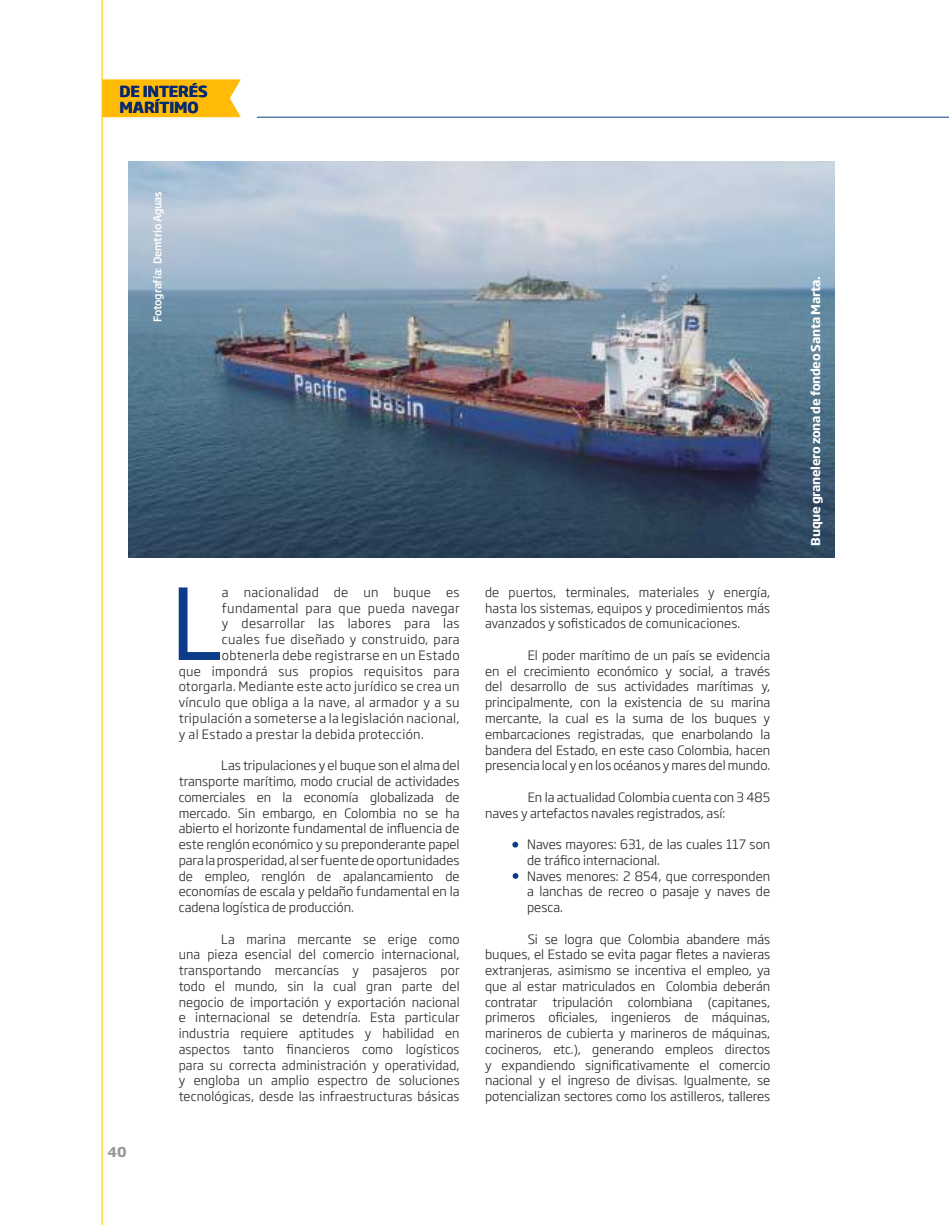
<style>
.page{position:relative;width:949px;height:1225px;background:#fff}
.page>*{position:absolute;margin:0;border:0;box-sizing:border-box;transform-origin:0 0}
.t1{font:97.5px "Soho Gothic Pro";color:#0c3b8a}
.t2{font:700 15px/16.2px "Soho Gothic Pro";letter-spacing:-.01em;color:#072a70}
.t3{font:700 13.5px "Soho Gothic Pro";color:#969698}
.t4{font:300 12.75px/15.8px "Soho Gothic Pro";letter-spacing:.01em;color:#241f1f;text-align:justify}
.t5{font:700 12px "Soho Gothic Pro";letter-spacing:-.02em;color:#fff}
.t6{font:500 10.5px "Soho Gothic Pro";letter-spacing:-.02em;color:#fff}
</style>
<div class="page">
<hr style="left:257px;top:117px;width:691px;height:1px;background:#0c3b8a">
<hr style="left:101px;top:0;width:2px;height:1225px;background:#ffcd00">
<svg style="left:102px;top:79px;width:139px;height:38px;background:#ffbe14"></svg>
<img style="left:129px;top:162px;width:704px;height:395px">
<svg style="left:512px;top:841px;width:6px;height:6px"></svg>
<svg style="left:512px;top:873px;width:6px;height:6px"></svg>
<p class="t2" style="left:120px;top:82px;width:90px">DE INTERÉS<br>MARÍTIMO</p>
<p class="t6" style="left:150px;top:373px;width:185px;rotate:-90deg">Fotografía: Banco de imágenes Dimar</p>
<p class="t6" style="left:149px;top:321px;width:132px;rotate:-90deg">Fotografía: Demtrio Aguas</p>
<p class="t3" style="left:107px;top:1141px;width:21px">40</p>
<h1 class="t1" style="left:170px;top:548px;width:53px">L</h1>
<p class="t4" style="left:222px;top:583px;width:239px">a nacionalidad de un buque es</p>
<p class="t4" style="left:222px;top:599px;width:239px">fundamental para que pueda navegar</p>
<p class="t4" style="left:222px;top:615px;width:239px">y desarrollar las labores para las</p>
<p class="t4" style="left:222px;top:631px;width:239px">cuales fue diseñado y construido, para</p>
<p class="t4" style="left:222px;top:646px;width:239px">obtenerla debe registrarse en un Estado</p>
<p class="t4" style="left:179px;top:662px;width:282px">que impondrá sus propios requisitos para</p>
<p class="t4" style="left:179px;top:678px;width:282px">otorgarla. Mediante este acto jurídico se crea un</p>
<p class="t4" style="left:179px;top:694px;width:282px">vínculo que obliga a la nave, al armador y a su</p>
<p class="t4" style="left:179px;top:709px;width:282px">tripulación a someterse a la legislación nacional,</p>
<p class="t4" style="left:179px;top:725px;width:246px">y al Estado a prestar la debida protección.</p>
<p class="t4" style="left:179px;top:757px;width:282px;text-indent:43px">Las tripulaciones y el buque son el alma del transporte marítimo, modo crucial de actividades comerciales en la economía globalizada de mercado. Sin embargo, en Colombia no se ha abierto el horizonte fundamental de influencia de este renglón económico y su preponderante papel para la prosperidad, al ser fuente de oportunidades de empleo, renglón de apalancamiento de economías de escala y peldaño fundamental en la cadena logística de producción.</p>
<p class="t4" style="left:179px;top:930px;width:282px;text-indent:43px">La marina mercante se erige como una pieza esencial del comercio internacional, transportando mercancías y pasajeros por todo el mundo, sin la cual gran parte del negocio de importación y exportación nacional e internacional se detendría. Esta particular industria requiere aptitudes y habilidad en aspectos tanto financieros como logísticos para su correcta administración y operatividad, y engloba un amplio espectro de soluciones tecnológicas, desde las infraestructuras básicas</p>
<p class="t4" style="left:485px;top:583px;width:286px">de puertos, terminales, materiales y energía, hasta los sistemas, equipos y procedimientos más avanzados y sofisticados de comunicaciones.</p>
<p class="t4" style="left:485px;top:646px;width:286px;text-indent:43px">El poder marítimo de un país se evidencia en el crecimiento económico y social, a través del desarrollo de sus actividades marítimas y, principalmente, con la existencia de su marina mercante, la cual es la suma de los buques y embarcaciones registradas, que enarbolando la bandera del Estado, en este caso Colombia, hacen presencia local y en los océanos y mares del mundo.</p>
<p class="t4" style="left:485px;top:788px;width:286px;text-indent:43px">En la actualidad Colombia cuenta con 3 485 naves y artefactos navales registrados, así:</p>
<p class="t4" style="left:527px;top:835px;width:244px;text-indent:-15px">• Naves mayores: 631, de las cuales 117 son de tráfico internacional.</p>
<p class="t4" style="left:527px;top:867px;width:244px;text-indent:-15px">• Naves menores: 2 854, que corresponden a lanchas de recreo o pasaje y naves de pesca.</p>
<p class="t4" style="left:485px;top:930px;width:286px;text-indent:43px">Si se logra que Colombia abandere más buques, el Estado se evita pagar fletes a navieras extranjeras, asimismo se incentiva el empleo, ya que al estar matriculados en Colombia deberán contratar tripulación colombiana (capitanes, primeros oficiales, ingenieros de máquinas, marineros de cubierta y marineros de máquinas, cocineros, etc.), generando empleos directos y expandiendo significativamente el comercio nacional y el ingreso de divisas. Igualmente, se potencializan sectores como los astilleros, talleres</p>
<p class="t5" style="left:805px;top:545px;width:270px;rotate:-90deg">Buque granelero zona de fondeo Santa Marta.</p>
</div>
